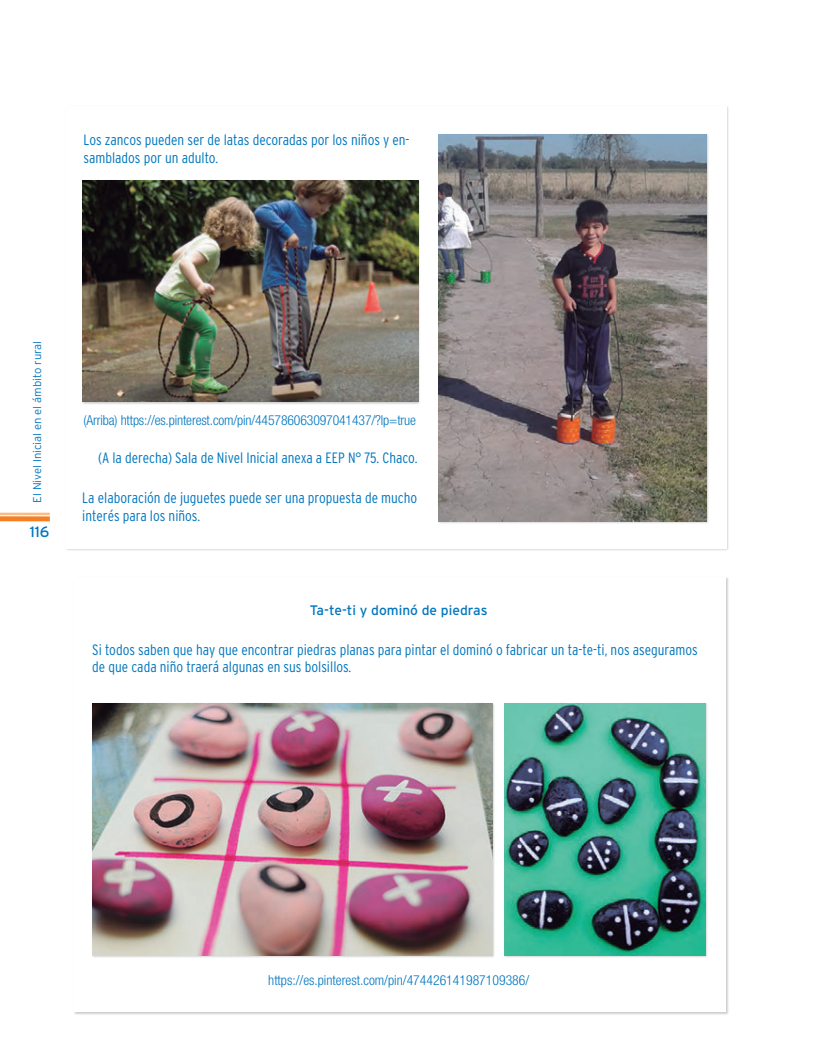
<style>
.page{position:relative;width:815px;height:1063px;background:#fff}
.page>*{position:absolute;margin:0;border:0;box-sizing:border-box;transform-origin:0 0}
.t1{font:300 condensed 15px/17.5px "Interstate";color:#0076be}
.t2{font:15px "Interstate";color:#0076be}
.t3{font:300 condensed 13.75px "Helvetica Neue LT Std";letter-spacing:-.01em;color:#0076be}
.t4{font:13.75px "Interstate";color:#0076be}
.t5{font:300 11.25px "Interstate";color:#0076be}
</style>
<div class="page">
<hr style="left:0;top:513px;width:50px;height:2px;background:#fbbb87">
<div style="left:0;top:516px;width:50px;height:5px;background:#f48026"></div>
<img style="left:82px;top:180px;width:336px;height:222px">
<img style="left:439px;top:134px;width:267px;height:387px">
<img style="left:92px;top:703px;width:401px;height:253px">
<img style="left:504px;top:703px;width:201px;height:253px">
<p class="t1" style="left:83px;top:131px;width:328px">Los zancos pueden ser de latas decoradas por los niños y en&shy;samblados por un adulto.</p>
<p class="t5" style="left:31px;top:503px;width:164px;rotate:-90deg">El Nivel Inicial en el ámbito rural</p>
<p class="t2" style="left:30px;top:524px;width:21px">116</p>
<p class="t3" style="left:84px;top:415px;width:334px">(Arriba) https://es.pinterest.com/pin/445786063097041437/?lp=true</p>
<p class="t1" style="left:98px;top:449px;width:321px">(A la derecha) Sala de Nivel Inicial anexa a EEP N° 75. Chaco.</p>
<p class="t1" style="left:82px;top:490px;width:337px">La elaboración de juguetes puede ser una propuesta de mucho interés para los niños.</p>
<p class="t4" style="left:310px;top:603px;width:179px">Ta-te-ti y dominó de piedras</p>
<p class="t1" style="left:92px;top:641px;width:607px">Si todos saben que hay que encontrar piedras planas para pintar el dominó o fabricar un ta-te-ti, nos aseguramos de que cada niño traerá algunas en sus bolsillos.</p>
<p class="t3" style="left:268px;top:975px;width:263px">https://es.pinterest.com/pin/474426141987109386/</p>
</div>
